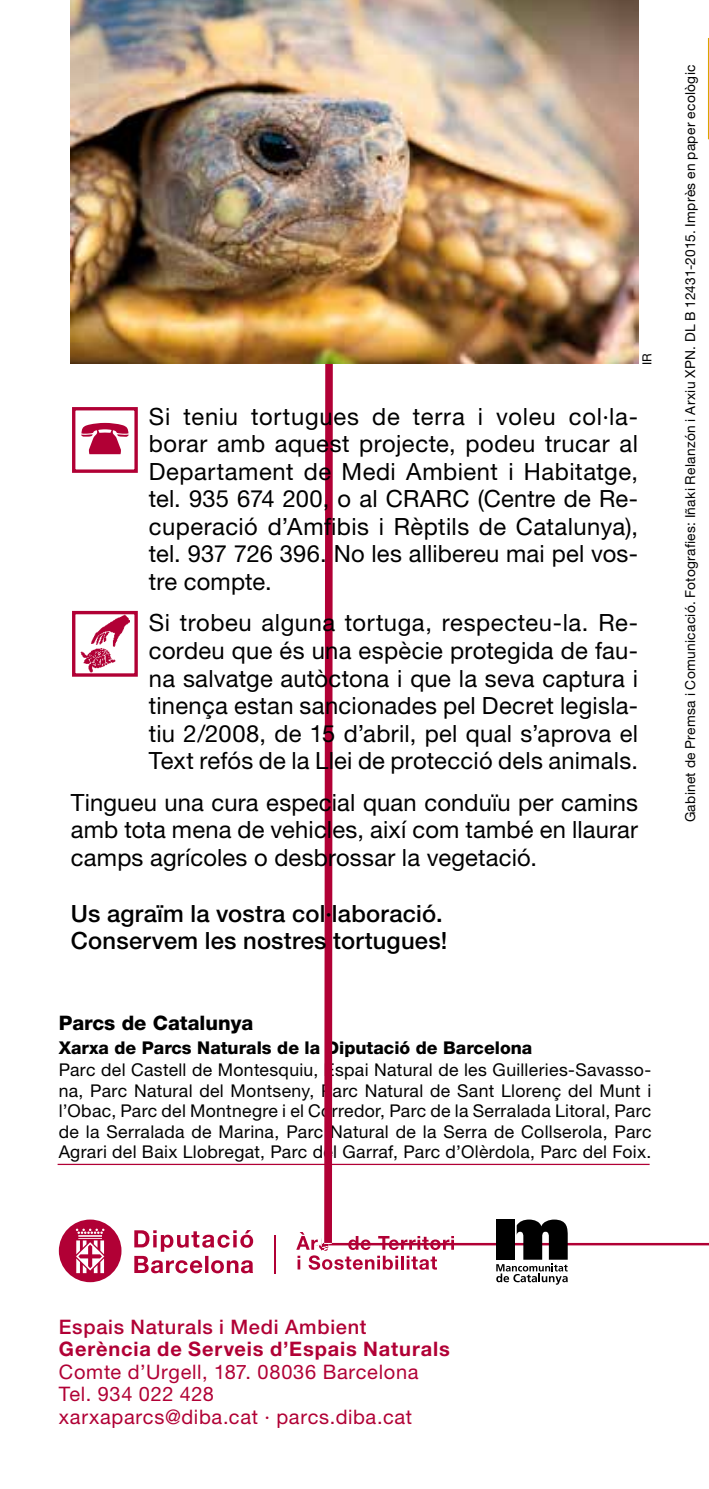
<style>
.page{position:relative;width:709px;height:1489px;background:#fff}
.page>*{position:absolute;margin:0;border:0;box-sizing:border-box;transform-origin:0 0}
.t1{font:23.75px/27.5px "Helvetica Neue LT Std";letter-spacing:.015em;color:#000;text-align:justify}
.t2{font:500 23.75px/27.5px "Helvetica Neue LT Std";letter-spacing:.01em;color:#000}
.t3{font:20px/22.5px "Helvetica Neue LT Std";letter-spacing:.035em;color:#b10035}
.t4{font:700 20px "Helvetica Neue LT Std";letter-spacing:.045em;color:#b10035}
.t5{font:500 20px "Helvetica Neue LT Std";letter-spacing:.035em;color:#b10035}
.t6{font:800 20px "Helvetica Neue LT Std";color:#000}
.t7{font:17.5px/20.5px "Helvetica Neue LT Std";letter-spacing:.015em;color:#000;text-align:justify}
.t8{font:800 17.5px "Helvetica Neue LT Std";color:#000}
.t9{font:13.75px "Helvetica Neue LT Std";letter-spacing:.02em;color:#000}
.t10{font:12.5px "Helvetica Neue LT Std";color:#000}
</style>
<div class="page">
<hr style="left:58px;top:1163px;width:591px;height:1px;background:#b10035">
<hr style="left:274px;top:1234px;width:1px;height:39px;background:#b10035">
<svg style="left:134px;top:1230px;width:119px;height:43px"></svg>
<svg style="left:59px;top:1219px;width:62px;height:63px"></svg>
<svg style="left:296px;top:1232px;width:18px;height:17px"></svg>
<svg style="left:314px;top:0;width:395px;height:1252px"></svg>
<svg style="left:348px;top:1235px;width:23px;height:14px"></svg>
<svg style="left:378px;top:1235px;width:76px;height:14px"></svg>
<svg style="left:297px;top:1255px;width:3px;height:14px"></svg>
<svg style="left:308px;top:1255px;width:90px;height:14px"></svg>
<hr style="left:401px;top:1255px;width:3px;height:14px;background:#b10035">
<svg style="left:407px;top:1255px;width:30px;height:14px"></svg>
<svg style="left:496px;top:1219px;width:71px;height:65px"></svg>
<div style="left:72px;top:611px;width:66px;height:65px;border:3px solid #b10035"></div>
<img style="left:80px;top:614px;width:49px;height:58px">
<div style="left:72px;top:407px;width:66px;height:66px;border:3px solid #b10035"></div>
<svg style="left:81px;top:423px;width:48px;height:31px"></svg>
<img style="left:71px;top:0;width:567px;height:363px">
<p class="t10" style="left:639px;top:365px;width:14px;rotate:-90deg">IR</p>
<p class="t1" style="left:149px;top:402px;width:490px;text-align:left">Si teniu tortugues de terra i voleu col·la--- borar amb aquest projecte, podeu trucar al Departament de Medi Ambient i Habitatge, tel. 935 674 200, o al CRARC (Centre de Re&shy;cuperació d’Amfibis i Rèptils de Catalunya), tel. 937 726 396. No les allibereu mai pel vos&shy;tre compte.</p>
<p class="t1" style="left:149px;top:609px;width:491px">Si trobeu alguna tortuga, respecteu-la. Re&shy;cordeu que és una espècie protegida de fau&shy;na salvatge autòctona i que la seva captura i tinença estan sancionades pel Decret legisla&shy;tiu 2/2008, de 15 d’abril, pel qual s’aprova el Text refós de la Llei de protecció dels animals.</p>
<p class="t1" style="left:71px;top:788px;width:568px">Tingueu una cura especial quan conduïu per camins amb tota mena de vehicles, així com també en llaurar camps agrícoles o desbrossar la vegetació.</p>
<p class="t2" style="left:71px;top:899px;width:378px">Us agraïm la vostra col·laboració.<br>Conservem les nostres tortugues!</p>
<p class="t6" style="left:59px;top:1011px;width:196px">Parcs de Catalunya</p>
<p class="t8" style="left:59px;top:1037px;width:475px">Xarxa de Parcs Naturals de la Diputació de Barcelona</p>
<p class="t7" style="left:59px;top:1059px;width:594px">Parc del Castell de Montesquiu, Espai Natural de les Guilleries-Savasso&shy;na, Parc Natural del Montseny, Parc Natural de Sant Llorenç del Munt i l’Obac, Parc del Montnegre i el Corredor, Parc de la Serralada Litoral, Parc de la Serralada de Marina, Parc Natural de la Serra de Collserola, Parc Agrari del Baix Llobregat, Parc del Garraf, Parc d’Olèrdola, Parc del Foix.</p>
<p class="t9" style="left:682px;top:822px;width:759px;rotate:-90deg">Gabinet de Premsa i Comunicació. Fotografies: Iñaki Relanzón i Arxiu XPN. DL B 12431-2015. Imprès en paper ecològic</p>
<p class="t5" style="left:59px;top:1314px;width:309px">Espais Naturals i Medi Ambient</p>
<p class="t4" style="left:59px;top:1336px;width:392px">Gerència de Serveis d’Espais Naturals</p>
<p class="t3" style="left:59px;top:1359px;width:361px">Comte d’Urgell, 187. 08036 Barcelona<br>Tel. 934 022 428<br>xarxaparcs@diba.cat · parcs.diba.cat</p>
</div>
